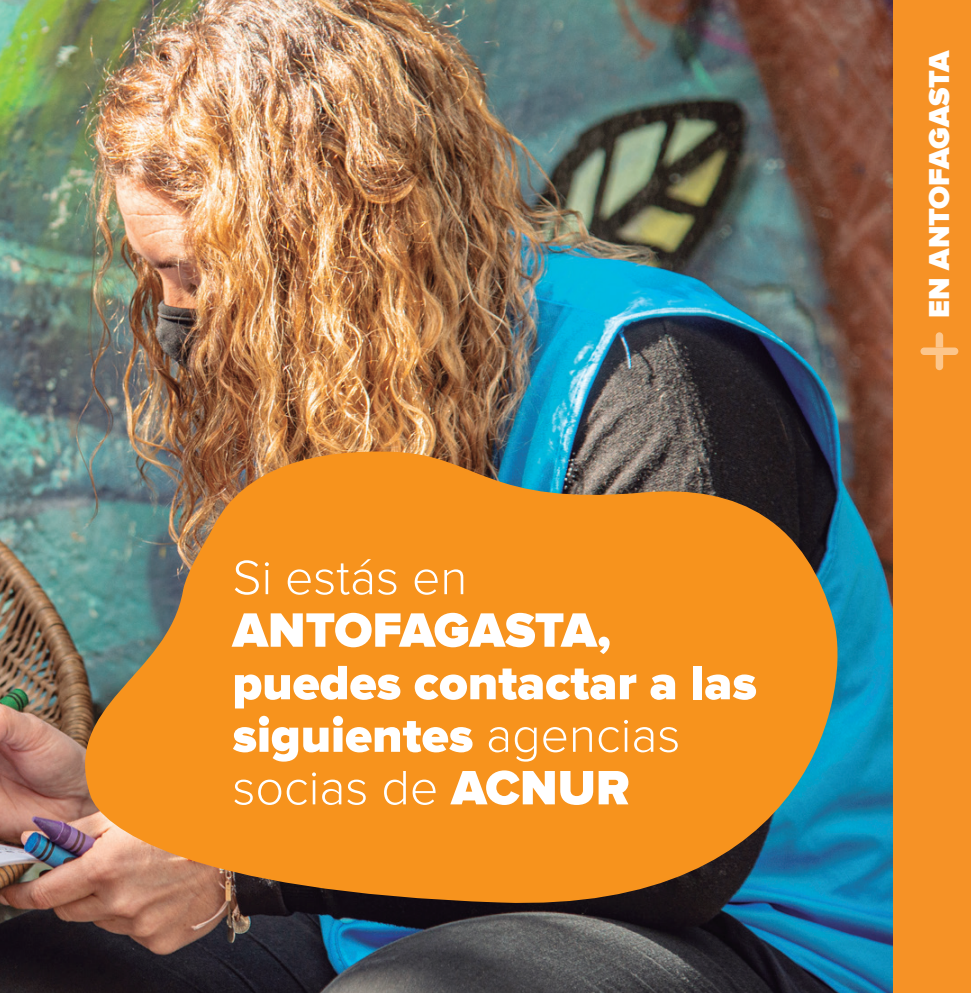
<style>
.page{position:relative;width:971px;height:993px;background:#fff}
.page>*{position:absolute;margin:0;border:0;box-sizing:border-box;transform-origin:0 0}
.t1{font:900 50px/52.5px "Proxima Nova";color:#fff}
.t2{font:300 50px "Proxima Nova";color:#fff}
.t3{font:900 30px "Proxima Nova";letter-spacing:-.015em;color:#fff}
.s1{font-weight:300}
</style>
<div class="page">
<img style="left:0;top:0;width:893px;height:992px">
<div style="left:893px;top:0;width:78px;height:992px;background:#f69226"></div>
<svg style="left:920px;top:332px;width:38px;height:38px"></svg>
<svg style="left:59px;top:448px;width:792px;height:465px;background:#c98733"></svg>
<p class="t2" style="left:232px;top:554px;width:236px">Si estás en</p>
<p class="t1" style="left:232px;top:605px;width:526px">ANTOFAGASTA, puedes contactar a las siguientes <span class="s1">agencias socias de</span> ACNUR</p>
<p class="t3" style="left:925px;top:317px;width:269px;rotate:-90deg">EN ANTOFAGASTA</p>
</div>
